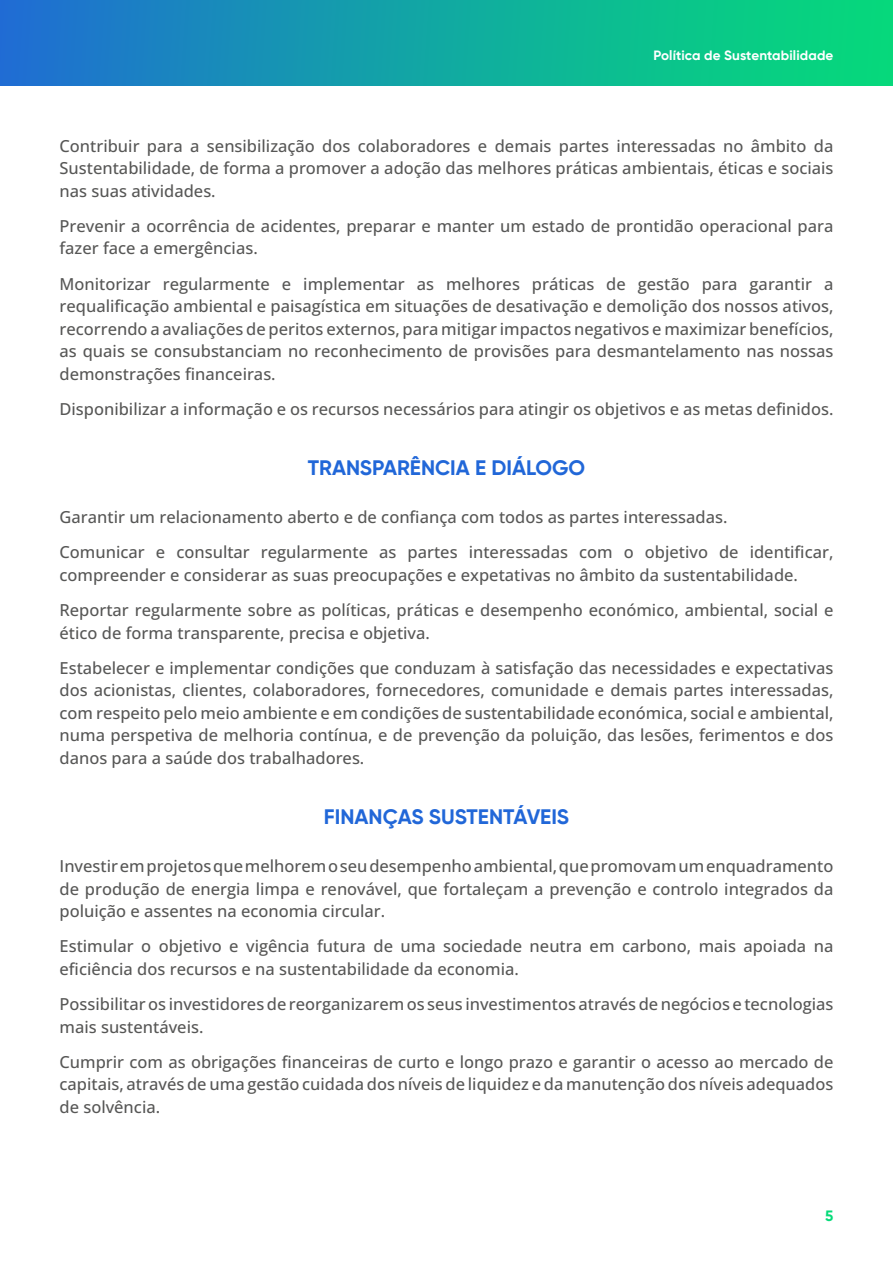
<style>
.page{position:relative;width:893px;height:1263px;background:#fff}
.page>*{position:absolute;margin:0;border:0;box-sizing:border-box;transform-origin:0 0}
.t1{font:700 21px "Gilroy";color:#2167d8}
.t2{font:500 16.5px/22.5px "Open Sans";color:#575756}
.t3{font:700 15px "Gilroy";color:#05db79}
.t4{font:700 13.5px "Gilroy";letter-spacing:.01em;color:#fff}
</style>
<div class="page">
<div style="left:0;top:0;width:893px;height:85px;background:linear-gradient(to right,#1f70d1,#04df76)"></div>
<p class="t4" style="left:653px;top:46px;width:181px">Política de Sustentabilidade</p>
<p class="t2" style="left:60px;top:134px;width:775px;text-align:justify">Contribuir para a sensibilização dos colaboradores e demais partes interessadas no âmbito da Sustentabilidade, de forma a promover a adoção das melhores práticas ambientais, éticas e sociais nas suas atividades.</p>
<p class="t2" style="left:60px;top:214px;width:775px">Prevenir a ocorrência de acidentes, preparar e manter um estado de prontidão operacional para fazer face a emergências.</p>
<p class="t2" style="left:60px;top:272px;width:775px;text-align:justify">Monitorizar regularmente e implementar as melhores práticas de gestão para garantir a requalificação ambiental e paisagística em situações de desativação e demolição dos nossos ativos, recorrendo a avaliações de peritos externos, para mitigar impactos negativos e maximizar benefícios, as quais se consubstanciam no reconhecimento de provisões para desmantelamento nas nossas demonstrações financeiras.</p>
<p class="t2" style="left:60px;top:397px;width:775px">Disponibilizar a informação e os recursos necessários para atingir os objetivos e as metas definidos.</p>
<p class="t1" style="left:308px;top:455px;width:279px">TRANSPARÊNCIA E DIÁLOGO</p>
<p class="t2" style="left:60px;top:499px;width:775px;line-height:35.2px">Garantir um relacionamento aberto e de confiança com todos as partes interessadas.<br>Comunicar e consultar regularmente as partes interessadas com o objetivo de identificar,</p>
<p class="t2" style="left:60px;top:557px;width:775px;line-height:35.2px">compreender e considerar as suas preocupações e expetativas no âmbito da sustentabilidade.<br>Reportar regularmente sobre as políticas, práticas e desempenho económico, ambiental, social e</p>
<p class="t2" style="left:60px;top:615px;width:775px;line-height:35.2px">ético de forma transparente, precisa e objetiva.<br>Estabelecer e implementar condições que conduzam à satisfação das necessidades e expectativas</p>
<p class="t2" style="left:60px;top:679px;width:775px;text-align:justify">dos acionistas, clientes, colaboradores, fornecedores, comunidade e demais partes interessadas, com respeito pelo meio ambiente e em condições de sustentabilidade económica, social e ambiental, numa perspetiva de melhoria contínua, e de prevenção da poluição, das lesões, ferimentos e dos danos para a saúde dos trabalhadores.</p>
<p class="t1" style="left:324px;top:804px;width:247px">FINANÇAS SUSTENTÁVEIS</p>
<p class="t2" style="left:60px;top:854px;width:775px;text-align:justify">Investir em projetos que melhorem o seu desempenho ambiental, que promovam um enquadramento de produção de energia limpa e renovável, que fortaleçam a prevenção e controlo integrados da poluição e assentes na economia circular.</p>
<p class="t2" style="left:60px;top:935px;width:775px">Estimular o objetivo e vigência futura de uma sociedade neutra em carbono, mais apoiada na eficiência dos recursos e na sustentabilidade da economia.</p>
<p class="t2" style="left:60px;top:992px;width:775px">Possibilitar os investidores de reorganizarem os seus investimentos através de negócios e tecnologias mais sustentáveis.</p>
<p class="t2" style="left:60px;top:1050px;width:775px;text-align:justify">Cumprir com as obrigações financeiras de curto e longo prazo e garantir o acesso ao mercado de capitais, através de uma gestão cuidada dos níveis de liquidez e da manutenção dos níveis adequados de solvência.</p>
<p class="t3" style="left:825px;top:1206px;width:10px">5</p>
</div>
